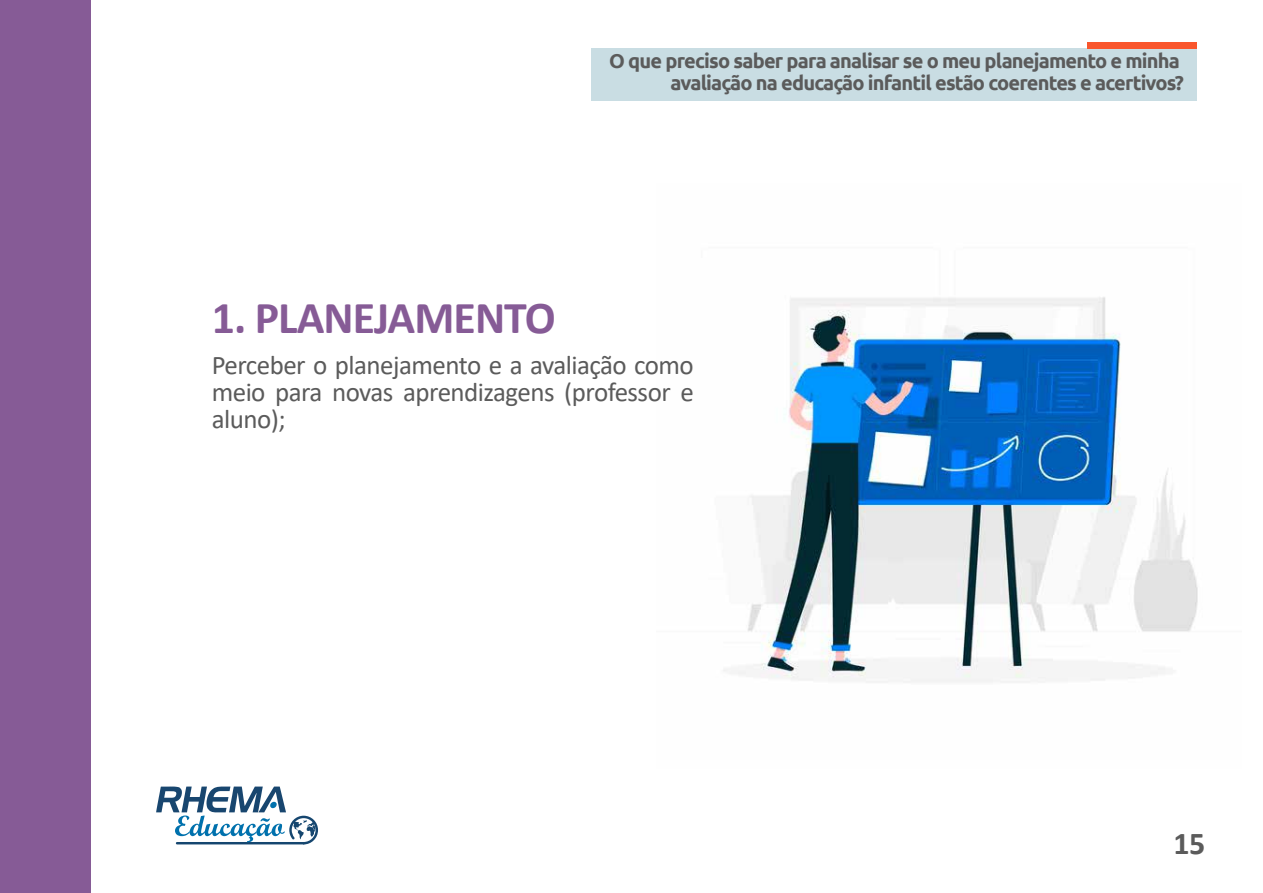
<style>
.page{position:relative;width:1263px;height:893px;background:#fff}
.page>*{position:absolute;margin:0;border:0;box-sizing:border-box;transform-origin:0 0}
.t1{font:700 45.75px "Calibri";letter-spacing:-.02em;color:#865b96}
.t2{font:700 31.95px "Calibri";color:#5b5b5b}
.t3{font:27px/27px "Calibri";letter-spacing:-.02em;color:#5b5b5b;text-align:justify}
.t4{font:700 20.1px/21.5px "Ubuntu";letter-spacing:-.04em;color:#5b5b5b;text-align:right}
</style>
<div class="page">
<img style="left:723px;top:297px;width:475px;height:386px">
<div style="left:0;top:0;width:90px;height:893px;background:#865b96"></div>
<div style="left:591px;top:48px;width:606px;height:53px;background:#c9dde3"></div>
<div style="left:1088px;top:42px;width:109px;height:6px;background:#f9562d"></div>
<svg style="left:156px;top:786px;width:162px;height:58px"></svg>
<p class="t4" style="left:609px;top:50px;width:576px">O que preciso saber para analisar se o meu planejamento e minha avaliação na educação infantil estão coerentes e acertivos?</p>
<h1 class="t1" style="left:212px;top:285px;width:346px">1. PLANEJAMENTO</h1>
<h3 class="t3" style="left:212px;top:351px;width:484px">Perceber o planejamento e a avaliação como meio para novas aprendizagens (professor e aluno);</h3>
<h2 class="t2" style="left:1173px;top:821px;width:33px">15</h2>
</div>
